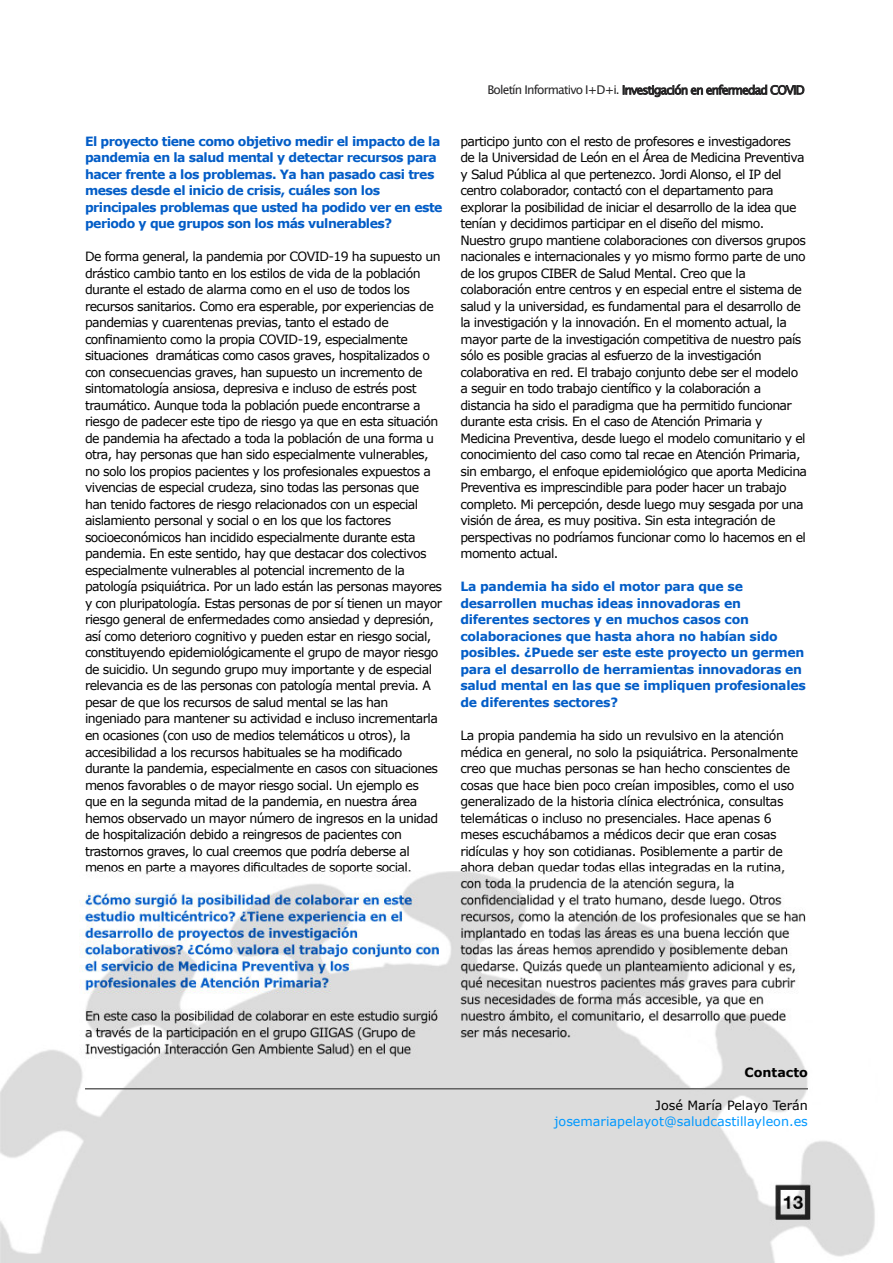
<style>
.page{position:relative;width:893px;height:1263px;background:#fff}
.page>*{position:absolute;margin:0;border:0;box-sizing:border-box;transform-origin:0 0}
.t1{font:12.75px/16.5px "Verdana";letter-spacing:-.05em;color:#000}
.t2{font:700 12.75px/16.5px "Verdana";letter-spacing:-.025em;color:#035dc7}
.t3{font:12.75px "Verdana";color:#0098ff}
.t4{font:12.75px "Verdana";color:#000}
.t5{font:700 12.75px "Verdana";color:#000}
.t6{font:12px "Lucida Grande";letter-spacing:-.07em;color:#272627}
</style>
<div class="page">
<img style="left:0;top:871px;width:875px;height:392px">
<hr style="left:85px;top:1088px;width:723px;height:1px;background:#595959">
<p class="t2" style="left:85px;top:134px;width:359px">El proyecto tiene como objetivo medir el impacto de la pandemia en la salud mental y detectar recursos para hacer frente a los problemas. Ya han pasado casi tres meses desde el inicio de crisis, cuáles son los principales problemas que usted ha podido ver en este periodo y que grupos son los más vulnerables?</p>
<p class="t1" style="left:85px;top:250px;width:359px">De forma general, la pandemia por COVID-19 ha supuesto un drástico cambio tanto en los estilos de vida de la población durante el estado de alarma como en el uso de todos los recursos sanitarios. Como era esperable, por experiencias de pandemias y cuarentenas previas, tanto el estado de confinamiento como la propia COVID-19, especialmente situaciones dramáticas como casos graves, hospitalizados o con consecuencias graves, han supuesto un incremento de sintomatología ansiosa, depresiva e incluso de estrés post traumático. Aunque toda la población puede encontrarse a riesgo de padecer este tipo de riesgo ya que en esta situación de pandemia ha afectado a toda la población de una forma u otra, hay personas que han sido especialmente vulnerables, no solo los propios pacientes y los profesionales expuestos a vivencias de especial crudeza, sino todas las personas que han tenido factores de riesgo relacionados con un especial aislamiento personal y social o en los que los factores socioeconómicos han incidido especialmente durante esta pandemia. En este sentido, hay que destacar dos colectivos especialmente vulnerables al potencial incremento de la patología psiquiátrica. Por un lado están las personas mayores y con pluripatología. Estas personas de por sí tienen un mayor riesgo general de enfermedades como ansiedad y depresión, así como deterioro cognitivo y pueden estar en riesgo social, constituyendo epidemiológicamente el grupo de mayor riesgo de suicidio. Un segundo grupo muy importante y de especial relevancia es de las personas con patología mental previa. A pesar de que los recursos de salud mental se las han ingeniado para mantener su actividad e incluso incrementarla en ocasiones (con uso de medios telemáticos u otros), la accesibilidad a los recursos habituales se ha modificado durante la pandemia, especialmente en casos con situaciones menos favorables o de mayor riesgo social. Un ejemplo es que en la segunda mitad de la pandemia, en nuestra área hemos observado un mayor número de ingresos en la unidad de hospitalización debido a reingresos de pacientes con trastornos graves, lo cual creemos que podría deberse al menos en parte a mayores dificultades de soporte social.</p>
<p class="t6" style="left:488px;top:85px;width:319px">Boletín Informativo I+D+i. Investigación en enfermedad COVID</p>
<p class="t1" style="left:460px;top:134px;width:348px">participo junto con el resto de profesores e investigadores de la Universidad de León en el Área de Medicina Preventiva y Salud Pública al que pertenezco. Jordi Alonso, el IP del centro colaborador, contactó con el departamento para explorar la posibilidad de iniciar el desarrollo de la idea que tenían y decidimos participar en el diseño del mismo.<br>Nuestro grupo mantiene colaboraciones con diversos grupos nacionales e internacionales y yo mismo formo parte de uno de los grupos CIBER de Salud Mental. Creo que la colaboración entre centros y en especial entre el sistema de salud y la universidad, es fundamental para el desarrollo de la investigación y la innovación. En el momento actual, la mayor parte de la investigación competitiva de nuestro país sólo es posible gracias al esfuerzo de la investigación colaborativa en red. El trabajo conjunto debe ser el modelo a seguir en todo trabajo científico y la colaboración a distancia ha sido el paradigma que ha permitido funcionar durante esta crisis. En el caso de Atención Primaria y Medicina Preventiva, desde luego el modelo comunitario y el conocimiento del caso como tal recae en Atención Primaria, sin embargo, el enfoque epidemiológico que aporta Medicina Preventiva es imprescindible para poder hacer un trabajo completo. Mi percepción, desde luego muy sesgada por una visión de área, es muy positiva. Sin esta integración de perspectivas no podríamos funcionar como lo hacemos en el momento actual.</p>
<p class="t2" style="left:460px;top:580px;width:347px">La pandemia ha sido el motor para que se desarrollen muchas ideas innovadoras en diferentes sectores y en muchos casos con colaboraciones que hasta ahora no habían sido posibles. ¿Puede ser este este proyecto un germen para el desarrollo de herramientas innovadoras en salud mental en las que se impliquen profesionales de diferentes sectores?</p>
<p class="t1" style="left:460px;top:728px;width:339px">La propia pandemia ha sido un revulsivo en la atención médica en general, no solo la psiquiátrica. Personalmente creo que muchas personas se han hecho conscientes de cosas que hace bien poco creían imposibles, como el uso generalizado de la historia clínica electrónica, consultas telemáticas o incluso no presenciales. Hace apenas 6 meses escuchábamos a médicos decir que eran cosas ridículas y hoy son cotidianas. Posiblemente a partir de ahora deban quedar todas ellas integradas en la rutina,</p>
<p class="t5" style="left:744px;top:1067px;width:65px">Contacto</p>
<p class="t4" style="left:655px;top:1100px;width:154px">José María Pelayo Terán</p>
<p class="t3" style="left:554px;top:1116px;width:255px">josemariapelayot@saludcastillayleon.es</p>
</div>
